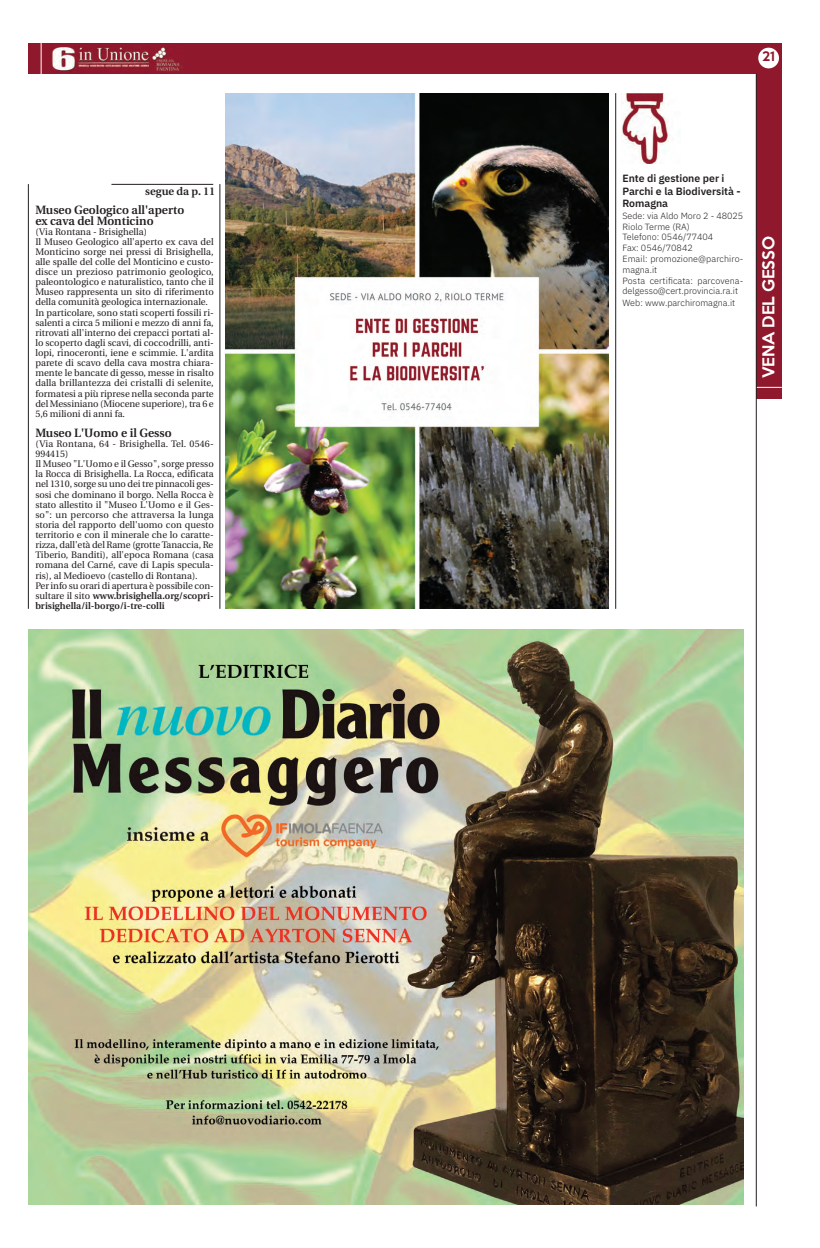
<style>
.page{position:relative;width:820px;height:1248px;background:#fff}
.page>*{position:absolute;margin:0;border:0;box-sizing:border-box;transform-origin:0 0}
.t1{font:500 15px "Keep Calm";color:#fff}
.t2{font:600 12px/10.1px "Utopia";color:#231f20}
.t3{font:500 12px "Keep Calm";color:#90182c}
.t4{font:600 11px "Utopia";color:#231f20}
.t5{font:600 10.5px/12.6px "IBM Plex Sans";color:#231f20}
.t6{font:9.5px/10.1px "Utopia";color:#231f20}
.t7{font:300 9px/10.8px "IBM Plex Sans";color:#231f20}
.s1{font-weight:600}
</style>
<div class="page">
<div style="left:756px;top:45px;width:25px;height:353px;background:#90182c"></div>
<div style="left:28px;top:44px;width:753px;height:30px;background:#90182c"></div>
<div style="left:758px;top:48px;width:20px;height:20px;background:#fff;border-radius:50%"></div>
<svg style="left:756px;top:387px;width:25px;height:1px"></svg>
<hr style="left:755px;top:74px;width:1px;height:1132px;background:#231f20">
<img style="left:52px;top:47px;width:130px;height:25px">
<hr style="left:41px;top:42px;width:1px;height:36px;background:#fff">
<img style="left:28px;top:629px;width:714px;height:575px">
<hr style="left:28px;top:184px;width:1px;height:424px;background:#231f20">
<hr style="left:219px;top:184px;width:1px;height:424px;background:#231f20">
<hr style="left:111px;top:184px;width:102px;height:1px;background:#231f20">
<img style="left:225px;top:93px;width:383px;height:515px">
<hr style="left:615px;top:93px;width:1px;height:515px;background:#231f20">
<img style="left:621px;top:93px;width:49px;height:71px">
<p class="t4" style="left:145px;top:187px;width:71px">segue da p. 11</p>
<p class="t2" style="left:35px;top:206px;width:150px">Museo Geologico all'aperto ex cava del Monticino</p>
<p class="t6" style="left:35px;top:227px;width:180px">(Via Rontana - Brisighella)<br>Il Museo Geologico all'aperto ex cava del Monticino sorge nei pressi di Brisighella, alle spalle del colle del Monticino e custo&shy;disce un prezioso patrimonio geologico, paleontologico e naturalistico, tanto che il Museo rappresenta un sito di riferimento della comunità geologica internazionale.<br>In particolare, sono stati scoperti fossili ri&shy;salenti a circa 5 milioni e mezzo di anni fa, ritrovati all'interno dei crepacci portati al&shy;lo scoperto dagli scavi, di coccodrilli, anti&shy;lopi, rinoceronti, iene e scimmie. L'ardita parete di scavo della cava mostra chiara&shy;mente le bancate di gesso, messe in risalto dalla brillantezza dei cristalli di selenite, formatesi a più riprese nella seconda parte del Messiniano (Miocene superiore), tra 6 e 5,6 milioni di anni fa.</p>
<p class="t2" style="left:35px;top:429px;width:138px">Museo L'Uomo e il Gesso</p>
<p class="t6" style="left:35px;top:439px;width:180px">(Via Rontana, 64 - Brisighella. Tel. 0546- 994415)<br>Il Museo "L'Uomo e il Gesso", sorge presso la Rocca di Brisighella. La Rocca, edificata nel 1310, sorge su uno dei tre pinnacoli ges&shy;sosi che dominano il borgo. Nella Rocca è stato allestito il "Museo L'Uomo e il Ges&shy;so": un percorso che attraversa la lunga storia del rapporto dell'uomo con questo territorio e con il minerale che lo caratte&shy;rizza, dall'età del Rame (grotte Tanaccia, Re Tiberio, Banditi), all'epoca Romana (casa romana del Carné, cave di Lapis specula&shy;ris), al Medioevo (castello di Rontana).<br>Per info su orari di apertura è possibile con&shy;sultare il sito <span class="s1">www.brisighella.org/scopri&shy;brisighella/il-borgo/i-tre-colli</span></p>
<p class="t3" style="left:761px;top:50px;width:15px">21</p>
<p class="t5" style="left:622px;top:173px;width:120px">Ente di gestione per i<br>Parchi e la Biodiversità -<br>Romagna</p>
<p class="t7" style="left:622px;top:211px;width:122px">Sede: via Aldo Moro 2 - 48025<br>Riolo Terme (RA)<br>Telefono: 0546/77404<br>Fax: 0546/70842<br>Email: promozione@parchiro&shy;magna.it<br>Posta certificata: parcovena&shy;delgesso@cert.provincia.ra.it</p>
<p class="t7" style="left:622px;top:299px;width:114px">Web: www.parchiromagna.it</p>
<h1 class="t1" style="left:760px;top:378px;width:144px;rotate:-90deg">VENA DEL GESSO</h1>
</div>
